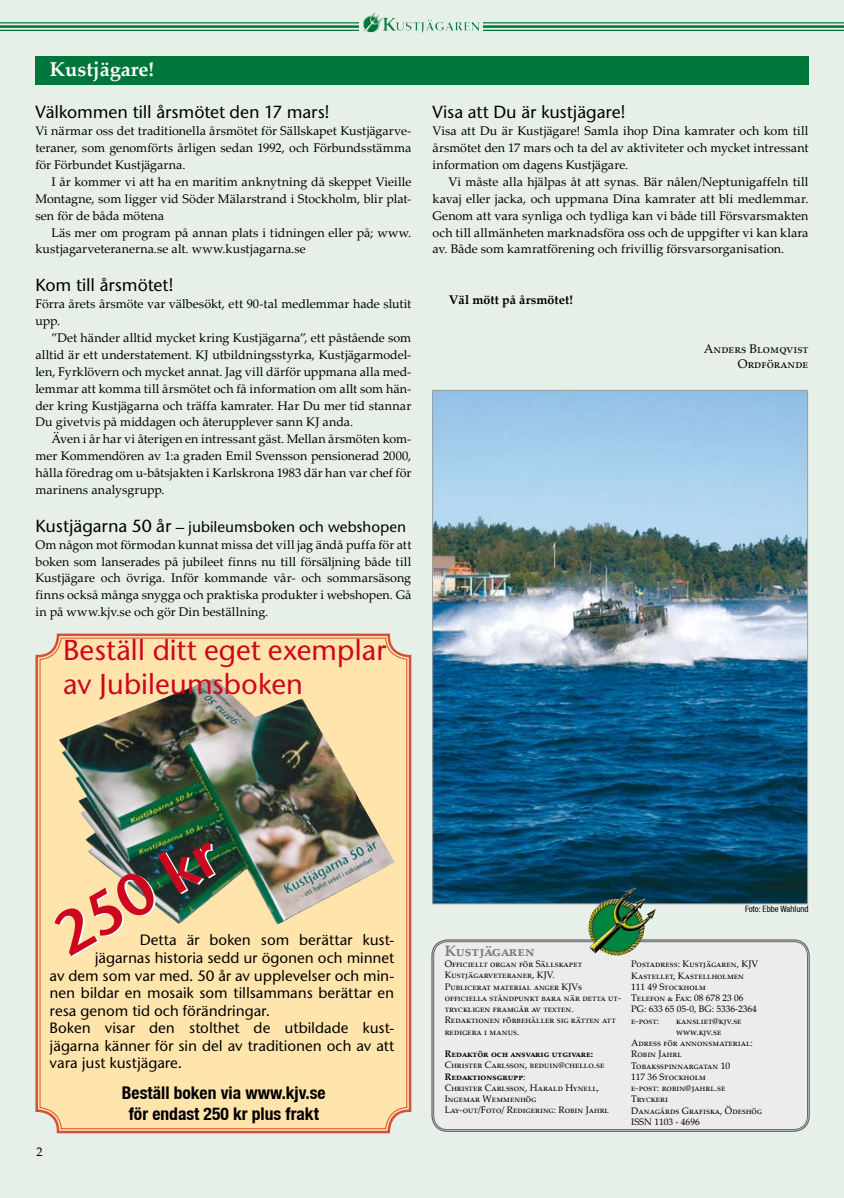
<style>
.page{position:relative;width:844px;height:1198px;background:#fff}
.page>*{position:absolute;margin:0;border:0;box-sizing:border-box;transform-origin:0 0}
.t1{font:600 60px "ITC Stone Sans";color:#fff}
.t2{font:28.75px/34.5px "ITC Stone Sans";letter-spacing:-.005em;color:#cc071e}
.t3{font:700 20px "Palatino Linotype";color:#fff}
.t4{font:17.5px "ITC Stone Sans";letter-spacing:-.005em;color:#000}
.t5{font:700 condensed 17.5px/21px "Helvetica Neue LT";color:#000;text-align:center}
.t6{font:15px "ITC Stone Sans";color:#000}
.t7{font:700 15px "Palatino Linotype";color:#7b7c7e}
.t8{font:12.5px/16.9px "Palatino Linotype";color:#000;text-align:justify}
.t9{font:700 12.5px "Palatino Linotype";letter-spacing:.01em;color:#000}
.t10{font:9.38px/11.2px "Palatino Linotype";color:#000}
.t11{font:700 9.38px "Palatino Linotype";color:#000}
.t12{font:9.38px "Palatino Linotype";letter-spacing:.04em;color:#000}
.t13{font:condensed 8.75px "Helvetica Neue LT";color:#000}
.s1{font-size:17.5px}
.s2{font-weight:700}
</style>
<div class="page">
<div style="left:0;top:0;width:843px;height:1198px;background:#e6f0e8"></div>
<hr style="left:0;top:30px;width:843px;height:1px;background:#00763b">
<hr style="left:0;top:25px;width:843px;height:3px;background:#00763b">
<hr style="left:0;top:22px;width:843px;height:1px;background:#00763b">
<div style="left:359px;top:10px;width:124px;height:25px;background:#e6f0e8"></div>
<img style="left:363px;top:12px;width:81px;height:21px">
<hr style="left:843px;top:0;width:1px;height:1198px;background:#e6f0e8">
<div style="left:35px;top:57px;width:397px;height:28px;background:#00763b"></div>
<div style="left:432px;top:940px;width:376px;height:190px;background:#ececed;border-radius:15px"></div>
<div style="left:431px;top:939px;width:378px;height:193px;border:1px solid #646567;border-radius:16px"></div>
<div style="left:433px;top:941px;width:374px;height:188px;border:1px solid #646567;border-radius:14px"></div>
<div style="left:432px;top:57px;width:376px;height:28px;background:#00763b"></div>
<img style="left:35px;top:633px;width:377px;height:501px">
<img style="left:304px;top:862px;width:90px;height:48px">
<img style="left:434px;top:392px;width:371px;height:510px">
<img style="left:623px;top:888px;width:22px;height:26px">
<h3 class="t3" style="left:50px;top:55px;width:106px">Kustjägare!</h3>
<h3 class="t4" style="left:35px;top:102px;width:296px">Välkommen till årsmötet den 17 mars!</h3>
<p class="t8" style="left:35px;top:122px;width:377px">Vi närmar oss det traditionella årsmötet för Sällskapet Kustjägarve&shy;teraner, som genomförts årligen sedan 1992, och Förbundsstämma för Förbundet Kustjägarna.</p>
<p class="t8" style="left:35px;top:173px;width:377px;text-indent:16px">I år kommer vi att ha en maritim anknytning då skeppet Vieille Montagne, som ligger vid Söder Mälarstrand i Stockholm, blir plat&shy;sen för de båda mötena</p>
<p class="t8" style="left:35px;top:223px;width:377px;text-indent:16px">Läs mer om program på annan plats i tidningen eller på; www. kustjagarveteranerna.se alt. www.kustjagarna.se</p>
<h3 class="t4" style="left:35px;top:275px;width:140px">Kom till årsmötet!</h3>
<p class="t8" style="left:35px;top:295px;width:377px">Förra årets årsmöte var välbesökt, ett 90-tal medlemmar hade slutit upp.</p>
<p class="t8" style="left:35px;top:329px;width:377px;text-indent:16px">”Det händer alltid mycket kring Kustjägarna”, ett påstående som alltid är ett understatement. KJ utbildningsstyrka, Kustjägarmodel&shy;len, Fyrklövern och mycket annat. Jag vill därför uppmana alla med&shy;lemmar att komma till årsmötet och få information om allt som hän&shy;der kring Kustjägarna och träffa kamrater. Har Du mer tid stannar Du givetvis på middagen och återupplever sann KJ anda.</p>
<p class="t8" style="left:35px;top:430px;width:377px;text-indent:16px">Även i år har vi återigen en intressant gäst. Mellan årsmöten kom&shy;mer Kommendören av 1:a graden Emil Svensson pensionerad 2000, hålla föredrag om u-båtsjakten i Karlskrona 1983 där han var chef för marinens analysgrupp.</p>
<p class="t6" style="left:35px;top:517px;width:372px"><span class="s1">Kustjägarna 50 år</span> – jubileumsboken och webshopen</p>
<p class="t8" style="left:35px;top:535px;width:377px">Om någon mot förmodan kunnat missa det vill jag ändå puffa för att boken som lanserades på jubileet finns nu till försäljning både till Kustjägare och övriga. Inför kommande vår- och sommarsäsong finns också många snygga och praktiska produkter i webshopen. Gå in på www.kjv.se och gör Din beställning.</p>
<h2 class="t2" style="left:63px;top:632px;width:324px">Beställ ditt eget exemplar av Jubileumsboken</h2>
<h3 class="t4" style="left:432px;top:102px;width:194px">Visa att Du är kustjägare!</h3>
<p class="t8" style="left:432px;top:122px;width:377px">Visa att Du är Kustjägare! Samla ihop Dina kamrater och kom till årsmötet den 17 mars och ta del av aktiviteter och mycket intressant information om dagens Kustjägare.</p>
<p class="t8" style="left:432px;top:173px;width:377px;text-indent:16px">Vi måste alla hjälpas åt att synas. Bär nålen/Neptunigaffeln till kavaj eller jacka, och uppmana Dina kamrater att bli medlemmar.<br>Genom att vara synliga och tydliga kan vi både till Försvarsmakten och till allmänheten marknadsföra oss och de uppgifter vi kan klara av. Både som kamratförening och frivillig försvarsorganisation.</p>
<p class="t9" style="left:449px;top:291px;width:126px">Väl mött på årsmötet!</p>
<p class="t8" style="left:703px;top:341px;width:106px;line-height:15px;text-align:right">Anders Blomqvist<br>Ordförande</p>
<h1 class="t1" style="left:41px;top:908px;width:181px;rotate:-30deg">250 kr</h1>
<p class="t6" style="left:140px;top:931px;width:256px">Detta är boken som berättar kust-</p>
<p class="t6" style="left:95px;top:949px;width:301px">jägarnas historia sedd ur ögonen och minnet</p>
<p class="t6" style="left:50px;top:966px;width:346px">av dem som var med. 50 år av upplevelser och min-</p>
<p class="t6" style="left:50px;top:984px;width:346px">nen bildar en mosaik som tillsammans berättar en</p>
<p class="t6" style="left:50px;top:1001px;width:222px">resa genom tid och förändringar.</p>
<p class="t6" style="left:50px;top:1019px;width:346px">Boken visar den stolthet de utbildade kust-</p>
<p class="t6" style="left:50px;top:1036px;width:346px">jägarna känner för sin del av traditionen och av att</p>
<p class="t6" style="left:50px;top:1054px;width:134px">vara just kustjägare.</p>
<h3 class="t5" style="left:122px;top:1081px;width:205px">Beställ boken via www.kjv.se för endast 250 kr plus frakt</h3>
<p class="t13" style="left:744px;top:904px;width:65px">Foto: Ebbe Wahlund</p>
<p class="t7" style="left:444px;top:940px;width:91px">Kustjägaren</p>
<p class="t10" style="left:444px;top:958px;width:178px">Officiellt organ för Sällskapet<br>Kustjägarveteraner, KJV.<br>Publicerat material anger KJVs officiella ståndpunkt bara när detta ut&shy;tryckligen framgår av texten.<br>Redaktionen förbehåller sig rätten att redigera i manus.</p>
<p class="t11" style="left:444px;top:1047px;width:150px">Redaktör och ansvarig utgivare:</p>
<p class="t10" style="left:444px;top:1059px;width:166px">Christer Carlsson, beduin@chello.se<br><span class="s2">Redaktionsgrupp</span>:<br>Christer Carlsson, Harald Hynell,<br>Ingemar Wemmenhög<br>Lay-out/Foto/ Redigering: Robin Jahrl</p>
<p class="t10" style="left:631px;top:958px;width:128px">Postadress: Kustjägaren, KJV<br>Kastellet, Kastellholmen<br>111 49 Stockholm<br>Telefon &amp; Fax: 08 678 23 06<br>PG: 633 65 05-0, BG: 5336-2364 e-post:</p>
<p class="t10" style="left:676px;top:1014px;width:67px">kansliet@kjv.se</p>
<p class="t10" style="left:676px;top:1025px;width:47px">www.kjv.se</p>
<p class="t10" style="left:631px;top:1037px;width:123px">Adress för annonsmaterial:</p>
<p class="t10" style="left:631px;top:1048px;width:52px">Robin Jahrl</p>
<p class="t10" style="left:631px;top:1059px;width:100px">Tobaksspinnargatan 10</p>
<p class="t10" style="left:631px;top:1070px;width:76px">117 36 Stockholm</p>
<p class="t12" style="left:631px;top:1081px;width:96px">e-post: robin@jahrl.se</p>
<p class="t10" style="left:631px;top:1093px;width:38px">Tryckeri</p>
<p class="t10" style="left:631px;top:1104px;width:132px">Danagårds Grafiska, Ödeshög</p>
<p class="t10" style="left:631px;top:1115px;width:70px">ISSN 1103 - 4696</p>
</div>
